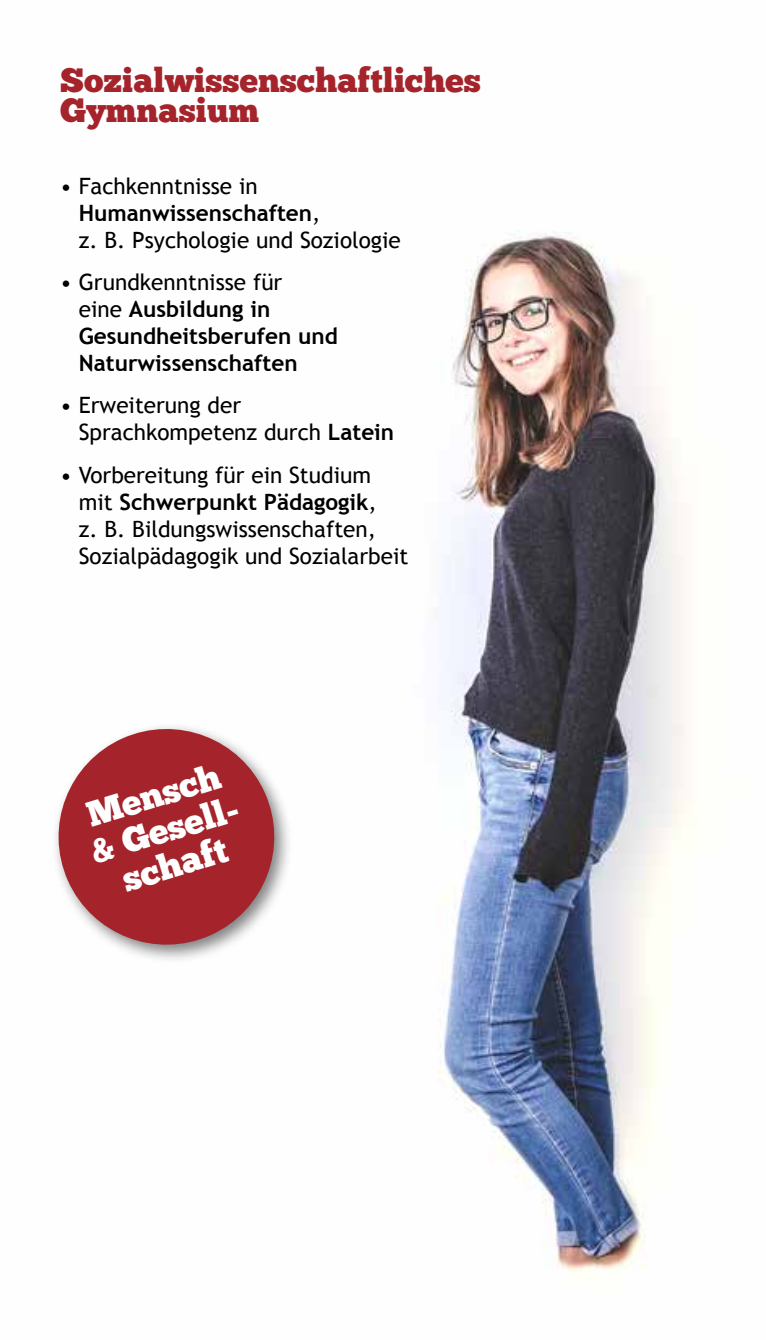
<style>
.page{position:relative;width:766px;height:1340px;background:#fff}
.page>*{position:absolute;margin:0;border:0;box-sizing:border-box;transform-origin:0 0}
.t1{font:35.32px/36px "Chunk Five";color:#fff;text-align:center}
.t2{font:33.75px/30.4px "Chunk Five";color:#a5242c}
.t3{font:22.5px/27px "Trebuchet MS";color:#000}
.t4{font:700 22.5px/27px "Trebuchet MS";color:#000}
.s1{font-weight:700}
.s2{font-weight:400}
</style>
<div class="page">
<img style="left:438px;top:232px;width:252px;height:1040px">
<svg style="left:55px;top:726px;width:234px;height:233px;fill:#a5242c"></svg>
<h2 class="t2" style="left:60px;top:65px;width:422px">Sozialwissenschaftliches<br>Gymnasium</h2>
<p class="t3" style="left:79px;top:173px;width:323px;text-indent:-19px">• Fachkenntnisse in<br><span class="s1">Humanwissenschaften</span>,<br>z. B. Psychologie und Soziologie</p>
<p class="t4" style="left:79px;top:269px;width:260px;text-indent:-19px"><span class="s2">• Grundkenntnisse für<br>eine</span> Ausbildung in<br>Gesundheitsberufen und<br>Naturwissenschaften</p>
<p class="t3" style="left:79px;top:392px;width:317px;text-indent:-19px">• Erweiterung der<br>Sprachkompetenz durch <span class="s1">Latein</span></p>
<p class="t3" style="left:79px;top:461px;width:331px;text-indent:-19px">• Vorbereitung für ein Studium mit <span class="s1">Schwerpunkt Pädagogik</span>,<br>z. B. Bildungswissenschaften,<br>Sozialpädagogik und Sozialarbeit</p>
<h1 class="t1" style="left:75px;top:800px;width:160px;rotate:-17deg">Mensch &amp; Gesell&shy;schaft</h1>
</div>
